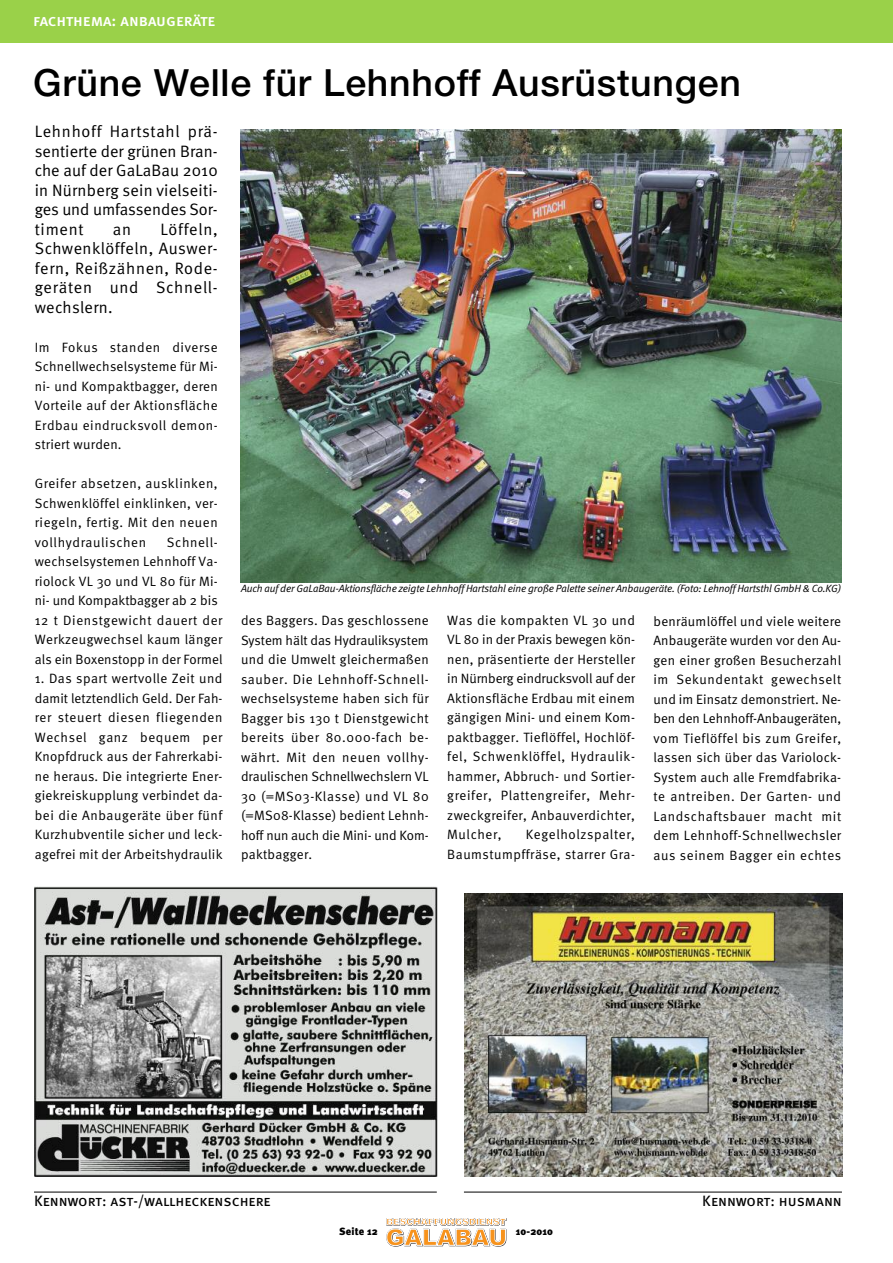
<style>
.page{position:relative;width:893px;height:1263px;background:#fff}
.page>*{position:absolute;margin:0;border:0;box-sizing:border-box;transform-origin:0 0}
.t1{font:500 37.5px "Helvetica Neue";letter-spacing:.02em;color:#000}
.t2{font:16.5px/19.5px "Meta Normal";letter-spacing:.02em;color:#000;text-align:justify}
.t3{font:16.5px "Meta Medium Caps";letter-spacing:-.005em;color:#fff}
.t4{font:15px "Meta Book Caps";color:#000}
.t5{font:13.5px/19.5px "Meta Normal";letter-spacing:.03em;color:#000;text-align:justify}
.t6{font:italic 10.5px "Meta Normal";letter-spacing:-.01em;color:#000}
.t7{font:900 10.5px "Meta";letter-spacing:.015em;color:#000}
</style>
<div class="page">
<svg style="left:386px;top:1218px;width:120px;height:28px"></svg>
<div style="left:0;top:0;width:893px;height:43px;background:#9ad149"></div>
<img style="left:34px;top:886px;width:403px;height:291px">
<hr style="left:34px;top:1192px;width:403px;height:1px;background:#000">
<img style="left:464px;top:894px;width:378px;height:283px">
<hr style="left:464px;top:1192px;width:378px;height:1px;background:#000">
<img style="left:240px;top:129px;width:602px;height:453px">
<p class="t3" style="left:33px;top:14px;width:183px">fachthema: anbaugeräte</p>
<h1 class="t1" style="left:33px;top:69px;width:709px">Grüne Welle für Lehnhoff Ausrüstungen</h1>
<p class="t2" style="left:35px;top:123px;width:184px">Lehnhoff Hartstahl prä&shy;sentierte der grünen Bran&shy;che auf der GaLaBau 2010 in Nürnberg sein vielseiti&shy;ges und umfassendes Sor&shy;timent</p>
<p class="t2" style="left:35px;top:221px;width:184px;text-indent:126px">Löffeln, Schwenklöffeln, Auswer&shy;fern, Reißzähnen, Rode&shy;geräten und Schnell&shy;wechslern.</p>
<p class="t5" style="left:35px;top:339px;width:184px">Im Fokus standen diverse Schnellwechselsysteme für Mi&shy;ni- und Kompaktbagger, deren Vorteile auf der Aktionsfläche Erdbau eindrucksvoll demon&shy;striert wurden.</p>
<p class="t5" style="left:35px;top:475px;width:184px">Greifer absetzen, ausklinken, Schwenklöffel einklinken, ver&shy;riegeln, fertig. Mit den neuen vollhydraulischen</p>
<p class="t2" style="left:113px;top:221px;width:20px">an</p>
<p class="t5" style="left:35px;top:534px;width:189px;text-align:left;text-indent:132px">Schnell&shy;wechselsystemen Lehnhoff Va&shy;riolock VL 30 und VL 80 für Mi&shy;ni- und Kompaktbagger ab 2 bis<br>12 t Dienstgewicht dauert der<br>Werkzeugwechsel kaum länger als ein Boxenstopp in der Formel</p>
<p class="t5" style="left:35px;top:670px;width:189px">1. Das spart wertvolle Zeit und damit letztendlich Geld. Der Fah&shy;rer steuert diesen fliegenden Wechsel ganz bequem per Knopfdruck aus der Fahrerkabi&shy;ne heraus. Die integrierte Ener&shy;giekreiskupplung verbindet da&shy;bei die Anbaugeräte über fünf Kurzhubventile sicher und leck&shy;agefrei mit der Arbeitshydraulik</p>
<p class="t6" style="left:241px;top:584px;width:602px">Auch auf der GaLaBau-Aktionsfläche zeigte Lehnhoff Hartstahl eine große Palette seiner Anbaugeräte. (Foto: Lehnoff Hartsthl GmbH &amp; Co.KG)</p>
<p class="t5" style="left:447px;top:611px;width:189px">Was die kompakten VL 30 und VL 80 in der Praxis bewegen kön&shy;nen, präsentierte der Hersteller in Nürnberg eindrucksvoll auf der Aktionsfläche Erdbau mit einem gängigen Mini- und einem Kom&shy;paktbagger. Tieflöffel, Hochlöf&shy;fel, Schwenklöffel, Hydraulik&shy;hammer, Abbruch- und Sortier&shy;greifer, Plattengreifer, Mehr&shy;zweckgreifer, Anbauverdichter, Mulcher,</p>
<p class="t5" style="left:241px;top:612px;width:189px">des Baggers. Das geschlossene System hält das Hydrauliksystem und die Umwelt gleichermaßen sauber. Die Lehnhoff-Schnell&shy;wechselsysteme haben sich für Bagger bis 130 t Dienstgewicht bereits über 80.000-fach be&shy;währt. Mit den neuen vollhy&shy;draulischen Schnellwechslern VL 30 (=MS03-Klasse) und VL 80 (=MS08-Klasse) bedient Lehnh&shy;hoff nun auch die Mini- und Kom&shy;paktbagger.</p>
<p class="t5" style="left:653px;top:613px;width:189px">benräumlöffel und viele weitere Anbaugeräte wurden vor den Au&shy;gen einer großen Besucherzahl im Sekundentakt gewechselt und im Einsatz demonstriert. Ne&shy;ben den Lehnhoff-Anbaugeräten, vom Tieflöffel bis zum Greifer, lassen sich über das Variolock-System auch alle Fremdfabrika&shy;te antreiben. Der Garten- und Landschaftsbauer macht mit dem Lehnhoff-Schnellwechsler aus seinem Bagger ein echtes</p>
<p class="t5" style="left:447px;top:826px;width:189px;text-align:right">Kegelholzspalter,<br>Baumstumpffräse, starrer Gra-</p>
<p class="t4" style="left:34px;top:1196px;width:238px">Kennwort: ast-/wallheckenschere</p>
<p class="t4" style="left:702px;top:1196px;width:141px">Kennwort: husmann</p>
<p class="t7" style="left:339px;top:1227px;width:40px">Seite 12</p>
<p class="t7" style="left:516px;top:1227px;width:39px">10-2010</p>
</div>
